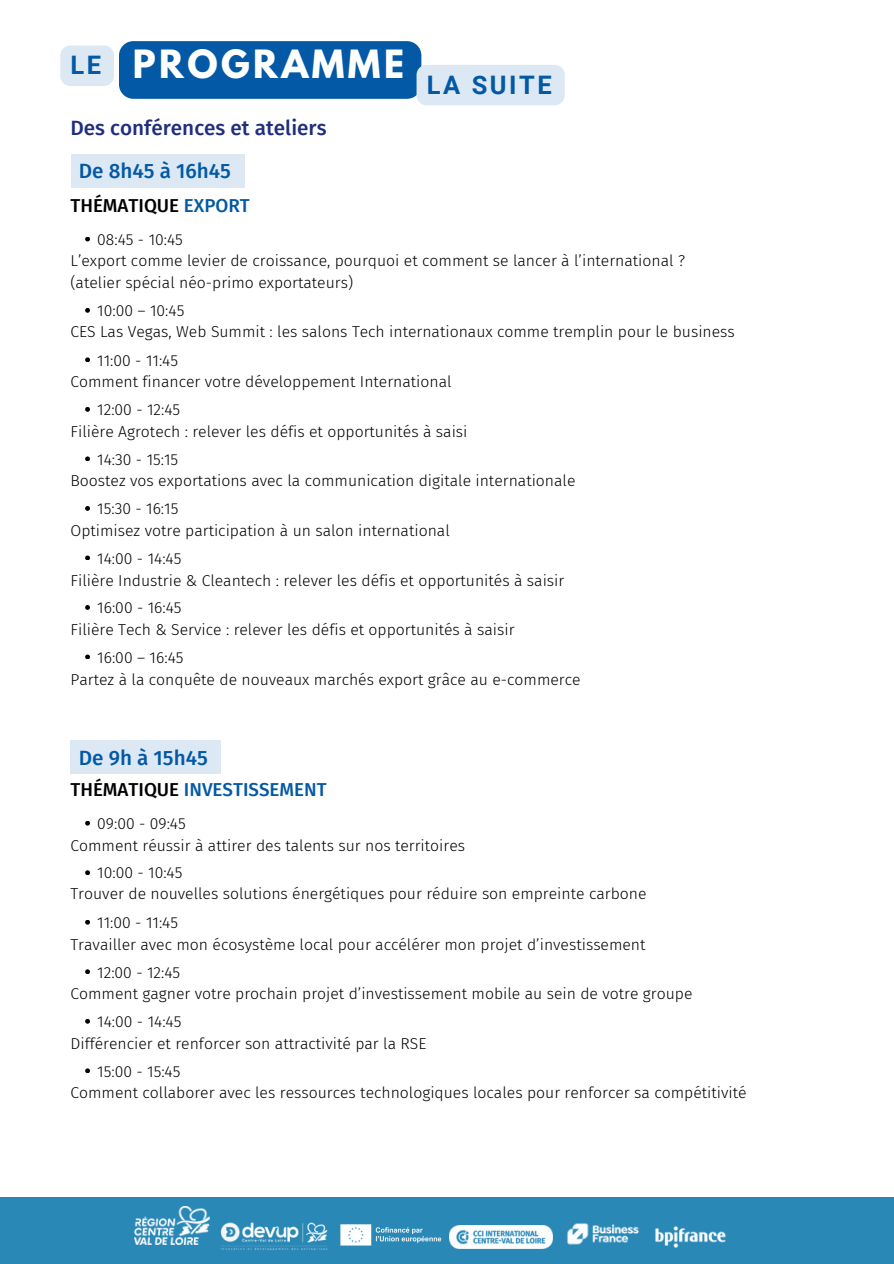
<style>
.page{position:relative;width:894px;height:1264px;background:#fff}
.page>*{position:absolute;margin:0;border:0;box-sizing:border-box;transform-origin:0 0}
.t1{font:700 34.5px "League Spartan";letter-spacing:.1em;color:#fff}
.t2{font:700 25.5px "Roboto";letter-spacing:.1em;color:#0359a5}
.t3{font:500 20.7px "Fira Sans";color:#1f2e7e}
.t4{font:500 20.7px "Fira Sans";color:#0359a5}
.t5{font:500 18.75px "Fira Sans";color:#0359a5}
.t6{font:500 18.75px "Fira Sans";color:#000}
.t7{font:300 15.75px/21.3px "Fira Sans";color:#000}
.s1{color:#0359a5}
.s2{color:#000}
</style>
<div class="page">
<div style="left:0;top:1197px;width:893px;height:66px;background:#2988b6"></div>
<div style="left:71px;top:154px;width:173px;height:33px;background:#dce9f4"></div>
<div style="left:71px;top:740px;width:150px;height:33px;background:#dce9f4"></div>
<svg style="left:85px;top:237px;width:5px;height:4px"></svg>
<svg style="left:85px;top:308px;width:5px;height:5px"></svg>
<svg style="left:85px;top:357px;width:5px;height:5px"></svg>
<svg style="left:85px;top:407px;width:5px;height:5px"></svg>
<svg style="left:85px;top:456px;width:5px;height:5px"></svg>
<svg style="left:85px;top:506px;width:5px;height:5px"></svg>
<svg style="left:85px;top:555px;width:5px;height:5px"></svg>
<svg style="left:85px;top:605px;width:5px;height:5px"></svg>
<svg style="left:85px;top:654px;width:5px;height:5px"></svg>
<svg style="left:85px;top:821px;width:5px;height:4px"></svg>
<svg style="left:85px;top:870px;width:5px;height:5px"></svg>
<svg style="left:85px;top:920px;width:5px;height:4px"></svg>
<svg style="left:85px;top:969px;width:5px;height:5px"></svg>
<svg style="left:85px;top:1019px;width:5px;height:4px"></svg>
<svg style="left:85px;top:1068px;width:5px;height:5px"></svg>
<img style="left:449px;top:1225px;width:103px;height:23px">
<img style="left:135px;top:1206px;width:74px;height:38px">
<img style="left:220px;top:1222px;width:108px;height:29px">
<img style="left:340px;top:1224px;width:102px;height:22px">
<img style="left:567px;top:1223px;width:72px;height:22px">
<img style="left:655px;top:1226px;width:71px;height:22px">
<div style="left:119px;top:41px;width:302px;height:58px;background:#0359a5;border-radius:14px"></div>
<div style="left:60px;top:45px;width:54px;height:41px;background:#dce9f4;border-radius:10px"></div>
<div style="left:416px;top:65px;width:148px;height:40px;background:#dce9f4;border-radius:10px"></div>
<p class="t2" style="left:70px;top:51px;width:32px">LE</p>
<p class="t1" style="left:133px;top:47px;width:273px">PROGRAMME</p>
<p class="t3" style="left:70px;top:115px;width:257px">Des conférences et ateliers</p>
<p class="t4" style="left:79px;top:159px;width:153px">De 8h45 à 16h45</p>
<p class="t6" style="left:70px;top:194px;width:181px">THÉMATIQUE <span class="s1">EXPORT</span></p>
<p class="t2" style="left:426px;top:70px;width:127px">LA SUITE</p>
<p class="t7" style="left:97px;top:229px;width:87px">08:45 - 10:45</p>
<p class="t7" style="left:70px;top:250px;width:616px">L’export comme levier de croissance, pourquoi et comment se lancer à l’international ? (atelier spécial néo-primo exportateurs)</p>
<p class="t7" style="left:97px;top:299px;width:88px">10:00 – 10:45</p>
<p class="t7" style="left:70px;top:321px;width:665px">CES Las Vegas, Web Summit : les salons Tech internationaux comme tremplin pour le business</p>
<p class="t7" style="left:97px;top:350px;width:82px">11:00 - 11:45</p>
<p class="t7" style="left:70px;top:371px;width:382px">Comment financer votre développement International</p>
<p class="t7" style="left:97px;top:399px;width:84px">12:00 - 12:45</p>
<p class="t7" style="left:70px;top:421px;width:398px">Filière Agrotech : relever les défis et opportunités à saisi</p>
<p class="t7" style="left:97px;top:449px;width:82px">14:30 - 15:15</p>
<p class="t7" style="left:70px;top:470px;width:506px">Boostez vos exportations avec la communication digitale internationale</p>
<p class="t7" style="left:97px;top:498px;width:83px">15:30 - 16:15</p>
<p class="t7" style="left:70px;top:520px;width:381px">Optimisez votre participation à un salon international</p>
<p class="t7" style="left:97px;top:548px;width:86px">14:00 - 14:45</p>
<p class="t7" style="left:70px;top:569px;width:495px">Filière Industrie &amp; Cleantech : relever les défis et opportunités à saisir</p>
<p class="t7" style="left:97px;top:597px;width:86px">16:00 - 16:45</p>
<h4 class="t7" style="left:70px;top:619px;width:445px">Filière Tech &amp; Service : relever les défis et opportunités à saisir</h4>
<h3 class="t7" style="left:97px;top:647px;width:88px">16:00 – 16:45</h3>
<p class="t7" style="left:70px;top:668px;width:511px">Partez à la conquête de nouveaux marchés export grâce au e-commerce</p>
<p class="t4" style="left:79px;top:745px;width:130px">De 9h à 15h45</p>
<p class="t5" style="left:70px;top:778px;width:257px"><span class="s2">THÉMATIQUE</span> INVESTISSEMENT</p>
<p class="t7" style="left:97px;top:812px;width:90px">09:00 - 09:45</p>
<p class="t7" style="left:70px;top:834px;width:396px">Comment réussir à attirer des talents sur nos territoires</p>
<p class="t7" style="left:97px;top:862px;width:87px">10:00 - 10:45</p>
<p class="t7" style="left:70px;top:883px;width:577px">Trouver de nouvelles solutions énergétiques pour réduire son empreinte carbone</p>
<p class="t7" style="left:97px;top:912px;width:82px">11:00 - 11:45</p>
<p class="t7" style="left:70px;top:933px;width:576px">Travailler avec mon écosystème local pour accélérer mon projet d’investissement</p>
<p class="t7" style="left:97px;top:961px;width:84px">12:00 - 12:45</p>
<p class="t7" style="left:70px;top:983px;width:623px">Comment gagner votre prochain projet d’investissement mobile au sein de votre groupe</p>
<p class="t7" style="left:97px;top:1011px;width:86px">14:00 - 14:45</p>
<p class="t7" style="left:70px;top:1032px;width:357px">Différencier et renforcer son attractivité par la RSE</p>
<p class="t7" style="left:97px;top:1060px;width:85px">15:00 - 15:45</p>
<p class="t7" style="left:70px;top:1082px;width:677px">Comment collaborer avec les ressources technologiques locales pour renforcer sa compétitivité</p>
</div>
